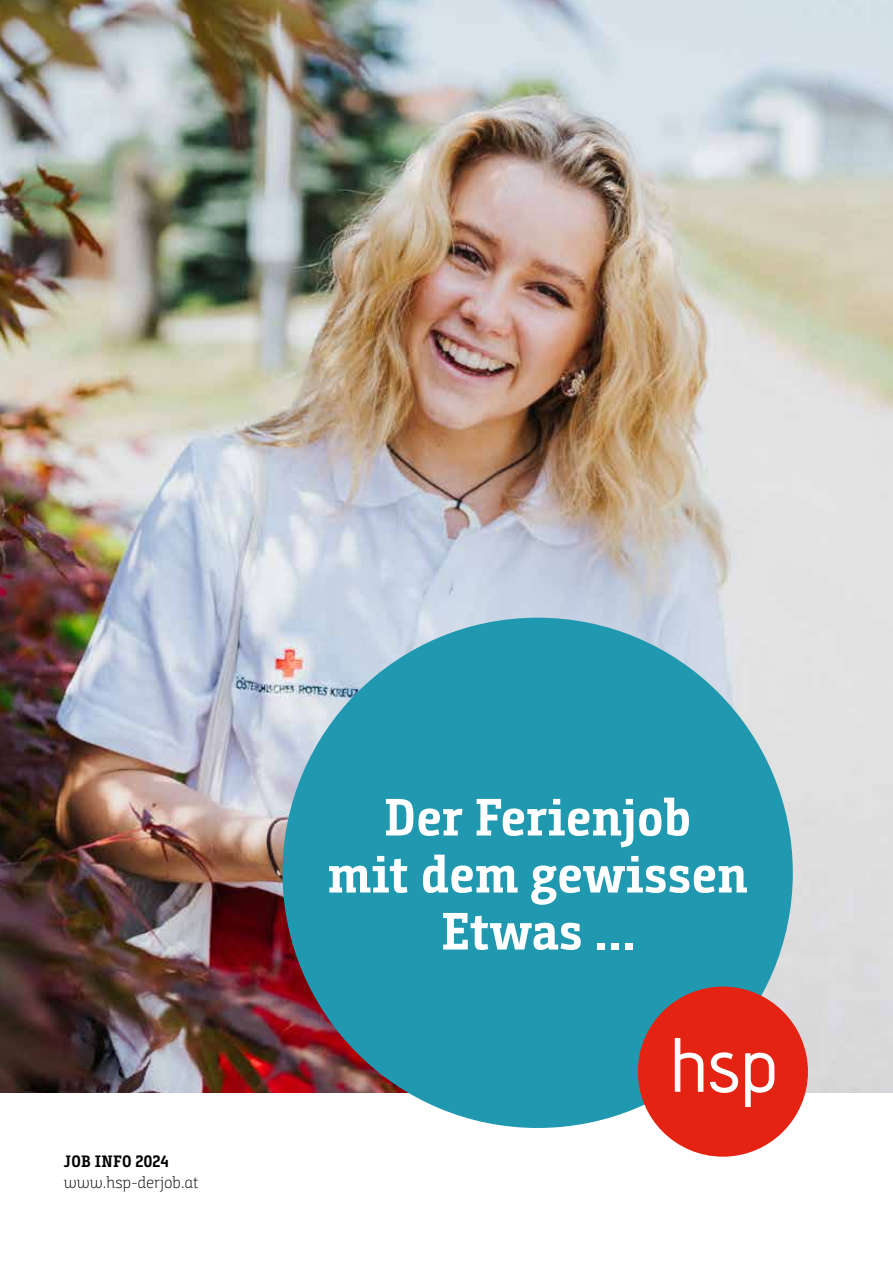
<style>
.page{position:relative;width:893px;height:1263px;background:#fff}
.page>*{position:absolute;margin:0;border:0;box-sizing:border-box;transform-origin:0 0}
.t1{font:700 52.5px/57px "Bunday Slab";color:#fff;text-align:center}
.t2{font:16.5px "Bunday Slab Light Up";color:#000}
.t3{font:700 16.5px "Bunday Slab";letter-spacing:.01em;color:#000}
</style>
<div class="page">
<img style="left:0;top:0;width:893px;height:1093px">
<div style="left:283px;top:618px;width:510px;height:510px;background:#2098af;border-radius:50%"></div>
<div style="left:638px;top:986px;width:170px;height:171px;background:#e42313;border-radius:50%"></div>
<svg style="left:675px;top:1038px;width:99px;height:69px"></svg>
<p class="t3" style="left:64px;top:1151px;width:106px">JOB INFO 2024</p>
<p class="t2" style="left:64px;top:1173px;width:136px">www.hsp-derjob.at</p>
<p class="t1" style="left:328px;top:789px;width:422px">Der Ferienjob<br>mit dem gewissen<br>Etwas ...</p>
</div>
